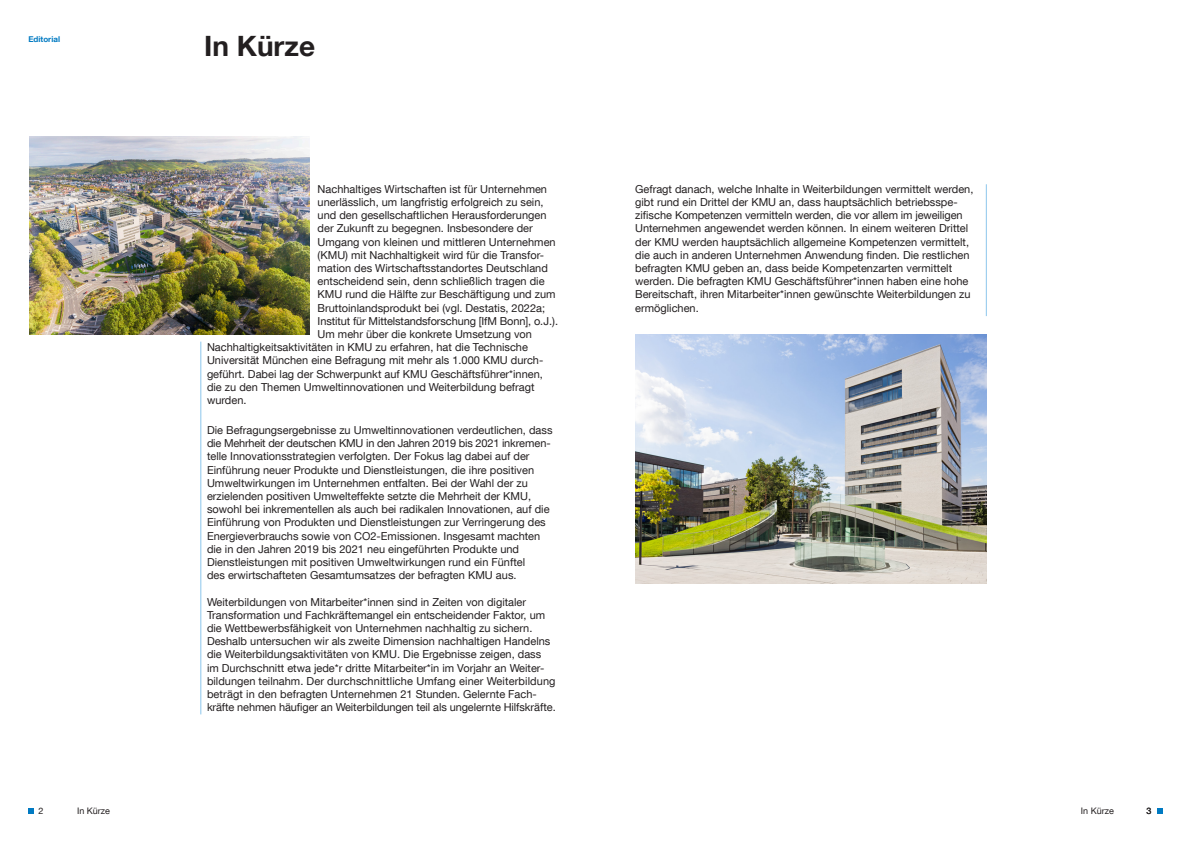
<style>
.page{position:relative;width:1191px;height:842px;background:#fff}
.page>*{position:absolute;margin:0;border:0;box-sizing:border-box;transform-origin:0 0}
.t1{font:700 28px "TUM Neue Helvetica";color:#231f20}
.t2{font:11px/13.2px "TUM Neue Helvetica";color:#231f20}
.t3{font:9px "TUM Neue Helvetica";color:#231f20}
.t4{font:700 8px "TUM Neue Helvetica";color:#007ac2}
</style>
<div class="page">
<svg style="left:28px;top:808px;width:6px;height:6px"></svg>
<svg style="left:1157px;top:808px;width:5px;height:6px"></svg>
<img style="left:30px;top:137px;width:279px;height:197px">
<img style="left:635px;top:334px;width:351px;height:249px">
<hr style="left:200px;top:342px;width:1px;height:372px;background:#8cc6ec">
<hr style="left:985px;top:184px;width:1px;height:132px;background:#8cc6ec">
<p class="t4" style="left:28px;top:34px;width:33px">Editorial</p>
<h1 class="t1" style="left:204px;top:28px;width:112px">In Kürze</h1>
<p class="t2" style="left:317px;top:182px;width:231px">Nachhaltiges Wirtschaften ist für Unternehmen</p>
<p class="t2" style="left:317px;top:195px;width:227px">unerlässlich, um langfristig erfolgreich zu sein,</p>
<p class="t2" style="left:317px;top:208px;width:230px">und den gesellschaftlichen Herausforderungen</p>
<p class="t2" style="left:317px;top:222px;width:217px">der Zukunft zu begegnen. Insbesondere der</p>
<p class="t2" style="left:317px;top:235px;width:240px">Umgang von kleinen und mittleren Unternehmen</p>
<p class="t2" style="left:317px;top:248px;width:228px">(KMU) mit Nachhaltigkeit wird für die Transfor-</p>
<p class="t2" style="left:317px;top:261px;width:232px">mation des Wirtschaftsstandortes Deutschland</p>
<p class="t2" style="left:317px;top:274px;width:228px">entscheidend sein, denn schließlich tragen die</p>
<p class="t2" style="left:317px;top:288px;width:239px">KMU rund die Hälfte zur Beschäftigung und zum</p>
<p class="t2" style="left:317px;top:301px;width:229px">Bruttoinlandsprodukt bei (vgl. Destatis, 2022a;</p>
<p class="t2" style="left:317px;top:314px;width:242px">Institut für Mittelstandsforschung [IfM Bonn], o.J.).</p>
<p class="t2" style="left:317px;top:327px;width:216px">Um mehr über die konkrete Umsetzung von</p>
<p class="t2" style="left:207px;top:340px;width:322px">Nachhaltigkeitsaktivitäten in KMU zu erfahren, hat die Technische</p>
<p class="t2" style="left:207px;top:354px;width:338px">Universität München eine Befragung mit mehr als 1.000 KMU durch-</p>
<p class="t2" style="left:207px;top:367px;width:337px">geführt. Dabei lag der Schwerpunkt auf KMU Geschäftsführer*innen,</p>
<p class="t2" style="left:207px;top:380px;width:329px">die zu den Themen Umweltinnovationen und Weiterbildung befragt</p>
<p class="t2" style="left:207px;top:393px;width:41px">wurden.</p>
<p class="t2" style="left:207px;top:423px;width:347px">Die Befragungsergebnisse zu Umweltinnovationen verdeutlichen, dass die Mehrheit der deutschen KMU in den Jahren 2019 bis 2021 inkremen&shy;telle Innovationsstrategien verfolgten. Der Fokus lag dabei auf der Einführung neuer Produkte und Dienstleistungen, die ihre positiven Umweltwirkungen im Unternehmen entfalten. Bei der Wahl der zu erzielenden positiven Umwelteffekte setzte die Mehrheit der KMU, sowohl bei inkrementellen als auch bei radikalen Innovationen, auf die Einführung von Produkten und Dienstleistungen zur Verringerung des Energieverbrauchs sowie von CO2-Emissionen. Insgesamt machten die in den Jahren 2019 bis 2021 neu eingeführten Produkte und Dienstleistungen mit positiven Umweltwirkungen rund ein Fünftel<br>des erwirtschafteten Gesamtumsatzes der befragten KMU aus.</p>
<p class="t2" style="left:207px;top:595px;width:350px">Weiterbildungen von Mitarbeiter*innen sind in Zeiten von digitaler Transformation und Fachkräftemangel ein entscheidender Faktor, um die Wettbewerbsfähigkeit von Unternehmen nachhaltig zu sichern.<br>Deshalb untersuchen wir als zweite Dimension nachhaltigen Handelns die Weiterbildungsaktivitäten von KMU. Die Ergebnisse zeigen, dass im Durchschnitt etwa jede*r dritte Mitarbeiter*in im Vorjahr an Weiter&shy;bildungen teilnahm. Der durchschnittliche Umfang einer Weiterbildung beträgt in den befragten Unternehmen 21 Stunden. Gelernte Fach&shy;kräfte nehmen häufiger an Weiterbildungen teil als ungelernte Hilfskräfte.</p>
<p class="t2" style="left:635px;top:182px;width:340px">Gefragt danach, welche Inhalte in Weiterbildungen vermittelt werden, gibt rund ein Drittel der KMU an, dass hauptsächlich betriebsspe&shy;zifische Kompetenzen vermitteln werden, die vor allem im jeweiligen Unternehmen angewendet werden können. In einem weiteren Drittel der KMU werden hauptsächlich allgemeine Kompetenzen vermittelt, die auch in anderen Unternehmen Anwendung finden. Die restlichen befragten KMU geben an, dass beide Kompetenzarten vermittelt werden. Die befragten KMU Geschäftsführer*innen haben eine hohe Bereitschaft, ihren Mitarbeiter*innen gewünschte Weiterbildungen zu ermöglichen.</p>
<p class="t3" style="left:38px;top:805px;width:7px">2</p>
<p class="t3" style="left:1081px;top:805px;width:34px">In Kürze</p>
<p class="t3" style="left:77px;top:805px;width:34px">In Kürze</p>
<p class="t3" style="left:1146px;top:805px;width:7px">3</p>
</div>
